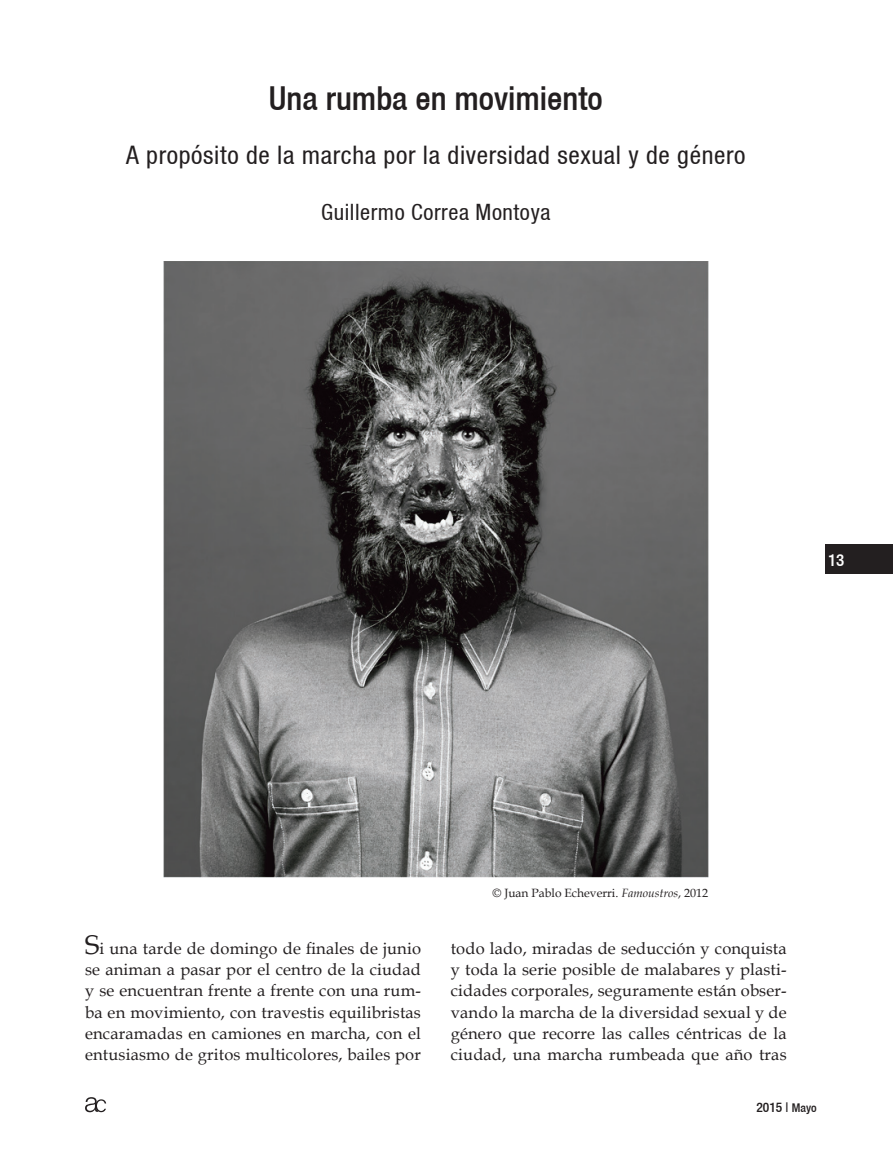
<style>
.page{position:relative;width:893px;height:1149px;background:#fff}
.page>*{position:absolute;margin:0;border:0;box-sizing:border-box;transform-origin:0 0}
.t1{font:500 condensed 33px "Helvetica 67";color:#231f20}
.t2{font:condensed 25.5px "Helvetica 57";letter-spacing:.025em;color:#231f20}
.t3{font:condensed 22.5px "Helvetica 57";letter-spacing:.025em;color:#231f20}
.t4{font:500 condensed 16.95px "Helvetica 67";color:#fff}
.t5{font:16.5px/21.3px "Book Antiqua";letter-spacing:.01em;color:#231f20;text-align:justify}
.t6{font:500 condensed 13.5px "Helvetica 67";color:#231f20}
.t7{font:12px "Book Antiqua";color:#231f20}
.s1{font-style:italic}
.s2{font-size:27px}
.s3{font-size:12px}
</style>
<div class="page">
<div style="left:825px;top:544px;width:68px;height:29px;background:#231f20"></div>
<svg style="left:85px;top:1097px;width:21px;height:14px"></svg>
<img style="left:164px;top:261px;width:544px;height:615px">
<h1 class="t1" style="left:269px;top:78px;width:335px">Una rumba en movimiento</h1>
<h2 class="t2" style="left:126px;top:140px;width:621px">A propósito de la marcha por la diversidad sexual y de género</h2>
<h3 class="t3" style="left:321px;top:199px;width:231px">Guillermo Correa Montoya</h3>
<p class="t4" style="left:828px;top:549px;width:18px">13</p>
<p class="t7" style="left:492px;top:884px;width:217px">© Juan Pablo Echeverri. <span class="s1">Famoustros</span>, 2012</p>
<p class="t5" style="left:85px;top:936px;width:337px"><span class="s2">S</span>i una tarde de domingo de finales de junio se animan a pasar por el centro de la ciudad y se encuentran frente a frente con una rum&shy;ba en movimiento, con travestis equilibristas encaramadas en camiones en marcha, con el entusiasmo de gritos multicolores, bailes por</p>
<p class="t5" style="left:451px;top:936px;width:337px">todo lado, miradas de seducción y conquista y toda la serie posible de malabares y plasti&shy;cidades corporales, seguramente están obser&shy;vando la marcha de la diversidad sexual y de género que recorre las calles céntricas de la ciudad, una marcha rumbeada que año tras</p>
<p class="t6" style="left:756px;top:1098px;width:62px">2015 | <span class="s3">Mayo</span></p>
</div>
